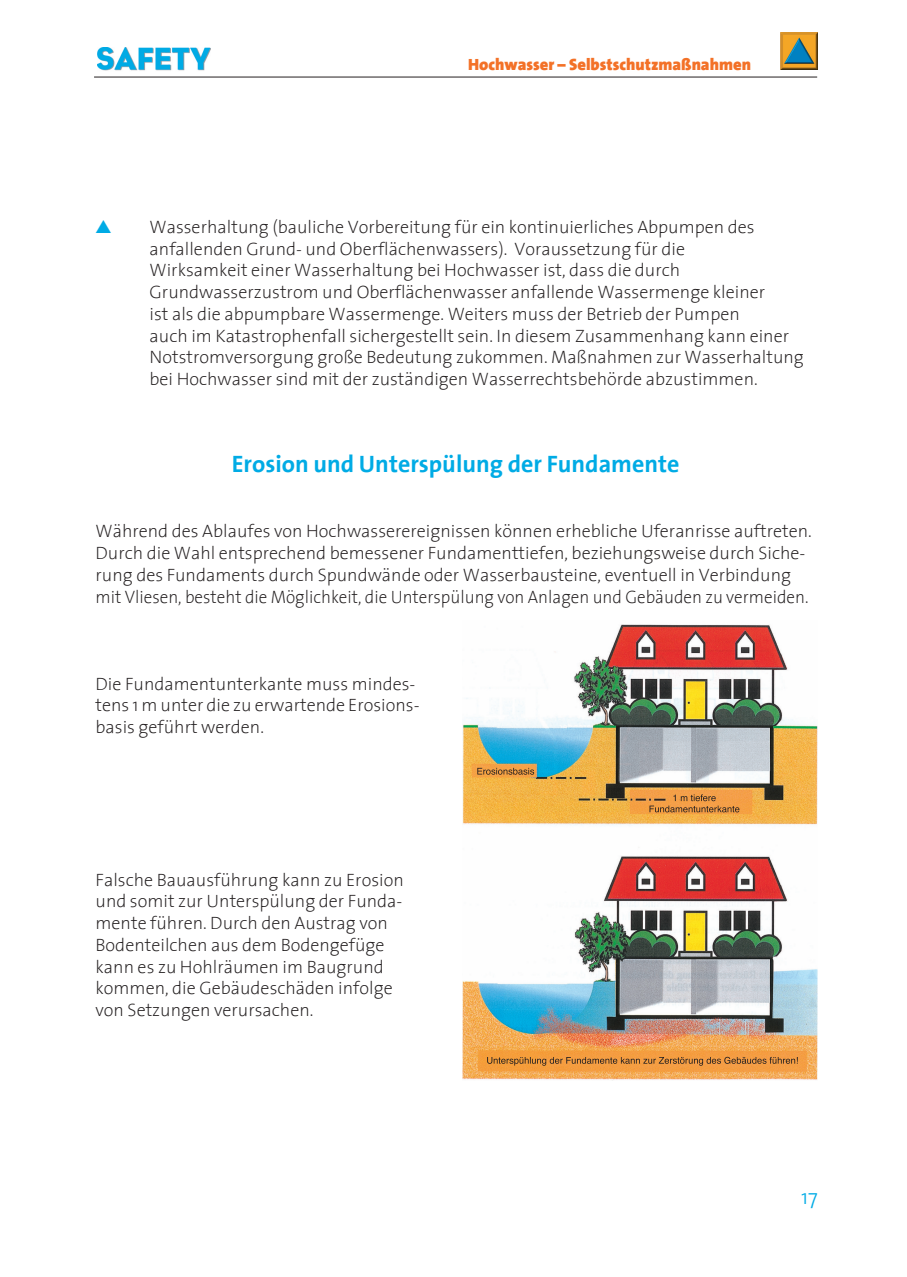
<style>
.page{position:relative;width:907px;height:1277px;background:#fff}
.page>*{position:absolute;margin:0;border:0;box-sizing:border-box;transform-origin:0 0}
.t1{font:700 24px "The Sans";color:#00abe5}
.t2{font:300 21px "The Sans";color:#00abe5}
.t3{font:200 18px/21.8px "The Sans";color:#231f20}
.t4{font:18px "Monotype Sorts";color:#00abe5}
.t5{font:900 16.5px "The Sans";color:#f37127}
</style>
<div class="page">
<hr style="left:94px;top:77px;width:723px;height:1px;background:#231f20">
<img style="left:780px;top:33px;width:37px;height:36px">
<img style="left:97px;top:48px;width:113px;height:23px">
<img style="left:462px;top:624px;width:355px;height:456px">
<img style="left:487px;top:1057px;width:49px;height:8px">
<img style="left:643px;top:1057px;width:55px;height:6px">
<img style="left:649px;top:794px;width:66px;height:18px">
<img style="left:477px;top:768px;width:46px;height:6px">
<p class="t5" style="left:468px;top:58px;width:284px">Hochwasser – Selbstschutzmaßnahmen</p>
<p class="t4" style="left:96px;top:218px;width:18px">s</p>
<p class="t3" style="left:150px;top:218px;width:656px">Wasserhaltung (bauliche Vorbereitung für ein kontinuierliches Abpumpen des anfallenden Grund- und Oberflächenwassers). Voraussetzung für die<br>Wirksamkeit einer Wasserhaltung bei Hochwasser ist, dass die durch Grundwasserzustrom und Oberflächenwasser anfallende Wassermenge kleiner<br>ist als die abpumpbare Wassermenge. Weiters muss der Betrieb der Pumpen<br>auch im Katastrophenfall sichergestellt sein. In diesem Zusammenhang kann einer Notstromversorgung große Bedeutung zukommen. Maßnahmen zur Wasserhaltung bei Hochwasser sind mit der zuständigen Wasserrechtsbehörde abzustimmen.</p>
<h1 class="t1" style="left:232px;top:454px;width:449px">Erosion und Unterspülung der Fundamente</h1>
<p class="t3" style="left:96px;top:522px;width:718px">Während des Ablaufes von Hochwasserereignissen können erhebliche Uferanrisse auftreten.<br>Durch die Wahl entsprechend bemessener Fundamenttiefen, beziehungsweise durch Siche&shy;rung des Fundaments durch Spundwände oder Wasserbausteine, eventuell in Verbindung mit Vliesen, besteht die Möglichkeit, die Unterspülung von Anlagen und Gebäuden zu vermeiden.</p>
<p class="t3" style="left:96px;top:674px;width:325px">Die Fundamentunterkante muss mindes&shy;tens 1 m unter die zu erwartende Erosions&shy;basis geführt werden.</p>
<p class="t3" style="left:96px;top:870px;width:310px">Falsche Bauausführung kann zu Erosion und somit zur Unterspülung der Funda&shy;mente führen. Durch den Austrag von Bodenteilchen aus dem Bodengefüge kann es zu Hohlräumen im Baugrund kommen, die Gebäudeschäden infolge von Setzungen verursachen.</p>
<p class="t2" style="left:801px;top:1188px;width:18px">17</p>
</div>
